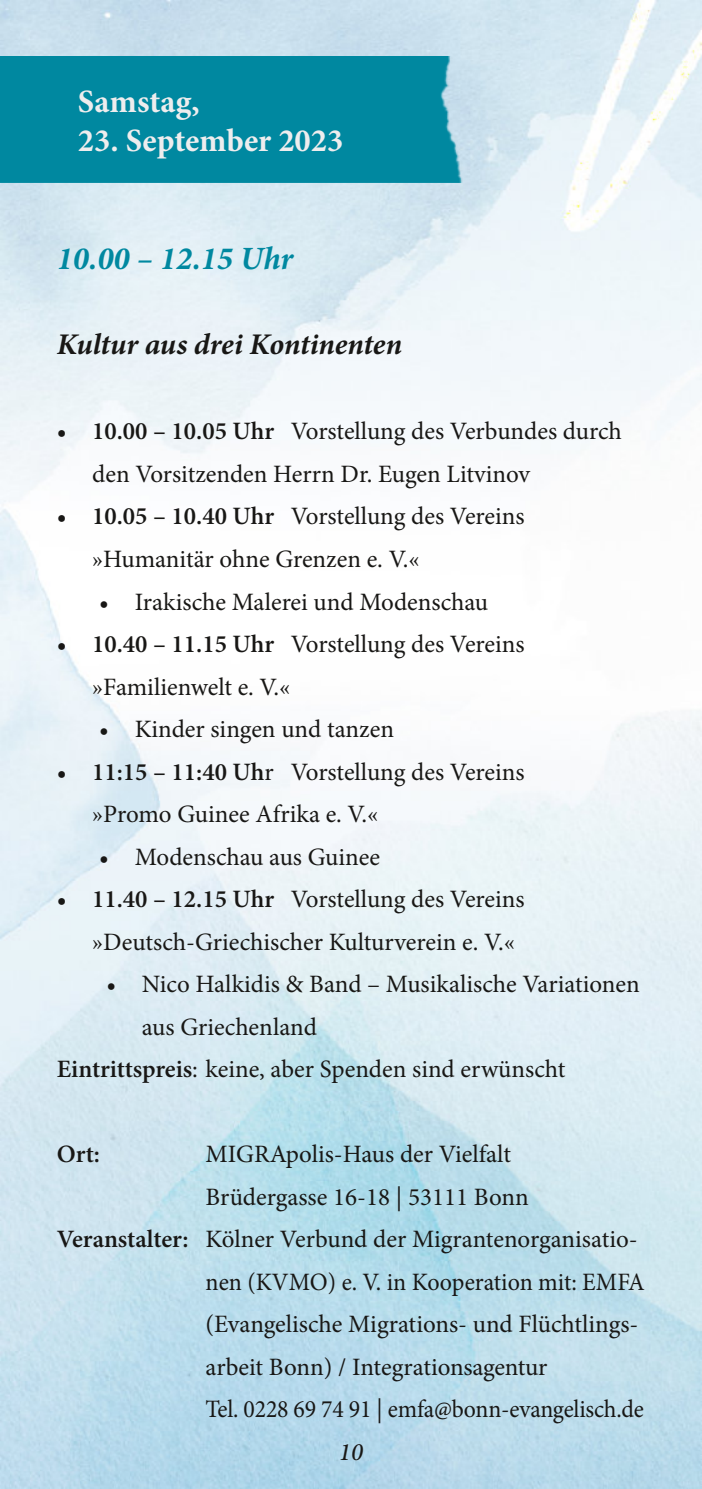
<style>
.page{position:relative;width:702px;height:1489px;background:#fff}
.page>*{position:absolute;margin:0;border:0;box-sizing:border-box;transform-origin:0 0}
.t1{font:700 32.5px "Minion Pro";color:#eeedee}
.t2{font:italic 700 32.5px "Minion Pro";color:#0088a0}
.t3{font:italic 700 30px "Minion Pro";letter-spacing:-.005em;color:#181715}
.t4{font:25px/42.5px "Minion Pro";letter-spacing:-.005em;color:#181715}
.t5{font:25px "Minion Pro";letter-spacing:-.005em;color:#181715;scale:.95 1}
.t6{font:25px "Minion Pro";letter-spacing:-.005em;color:#181715;scale:.96 1}
.t7{font:600 25px "Minion Pro";color:#181715}
.t8{font:italic 500 25px "Minion Pro";color:#181715}
.s1{font-weight:600}
</style>
<div class="page">
<img style="left:0;top:0;width:702px;height:1488px">
<div style="left:0;top:57px;width:474px;height:126px;background:#0088a0"></div>
<h1 class="t1" style="left:78px;top:88px;width:123px">Samstag,</h1>
<h1 class="t1" style="left:78px;top:127px;width:267px">23. September 2023</h1>
<h1 class="t2" style="left:57px;top:246px;width:238px">10.00 – 12.15 Uhr</h1>
<p class="t3" style="left:57px;top:332px;width:347px">Kultur aus drei Kontinenten</p>
<p class="t4" style="left:92px;top:412px;width:531px;text-indent:-35px"><span class="s1">• 10.00 – 10.05 Uhr</span> Vorstellung des Verbundes durch den Vorsitzenden Herrn Dr. Eugen Litvinov</p>
<p class="t4" style="left:92px;top:497px;width:434px;text-indent:-35px"><span class="s1">• 10.05 – 10.40 Uhr</span> Vorstellung des Vereins »Humanitär ohne Grenzen e. V.«</p>
<p class="t4" style="left:99px;top:582px;width:390px">• Irakische Malerei und Modenschau</p>
<p class="t4" style="left:92px;top:625px;width:434px;text-indent:-35px"><span class="s1">• 10.40 – 11.15 Uhr</span> Vorstellung des Vereins »Familienwelt e. V.«</p>
<p class="t4" style="left:99px;top:710px;width:296px">• Kinder singen und tanzen</p>
<p class="t4" style="left:92px;top:752px;width:434px;text-indent:-35px"><span class="s1">• 11:15 – 11:40 Uh</span>r Vorstellung des Vereins »Promo Guinee Afrika e. V.«</p>
<p class="t4" style="left:99px;top:837px;width:282px">• Modenschau aus Guinee</p>
<p class="t4" style="left:92px;top:880px;width:434px;text-indent:-35px"><span class="s1">• 11.40 – 12.15 Uhr</span> Vorstellung des Vereins »Deutsch-Griechischer Kulturverein e. V.«</p>
<p class="t4" style="left:106px;top:965px;width:535px">• Nico Halkidis &amp; Band – Musikalische Variationen</p>
<p class="t4" style="left:142px;top:1007px;width:177px">aus Griechenland</p>
<p class="t4" style="left:57px;top:1050px;width:510px"><span class="s1">Eintrittspreis</span>: keine, aber Spenden sind erwünscht</p>
<p class="t7" style="left:57px;top:1144px;width:45px">Ort:</p>
<p class="t4" style="left:206px;top:1135px;width:307px">MIGRApolis-Haus der Vielfalt</p>
<p class="t4" style="left:206px;top:1177px;width:325px">Brüdergasse 16-18 | 53111 Bonn</p>
<p class="t4" style="left:57px;top:1220px;width:582px"><span class="s1">Veranstalter:</span> Kölner Verbund der Migrantenorganisatio-</p>
<p class="t6" style="left:206px;top:1271px;width:459px">nen (KVMO) e. V. in Kooperation mit: EMFA</p>
<p class="t4" style="left:206px;top:1305px;width:434px">(Evangelische Migrations- und Flüchtlings-</p>
<p class="t4" style="left:206px;top:1347px;width:343px">arbeit Bonn) / Integrationsagentur</p>
<p class="t5" style="left:206px;top:1399px;width:463px">Tel. 0228 69 74 91 | emfa@bonn-evangelisch.de</p>
<p class="t8" style="left:339px;top:1441px;width:26px">10</p>
</div>
